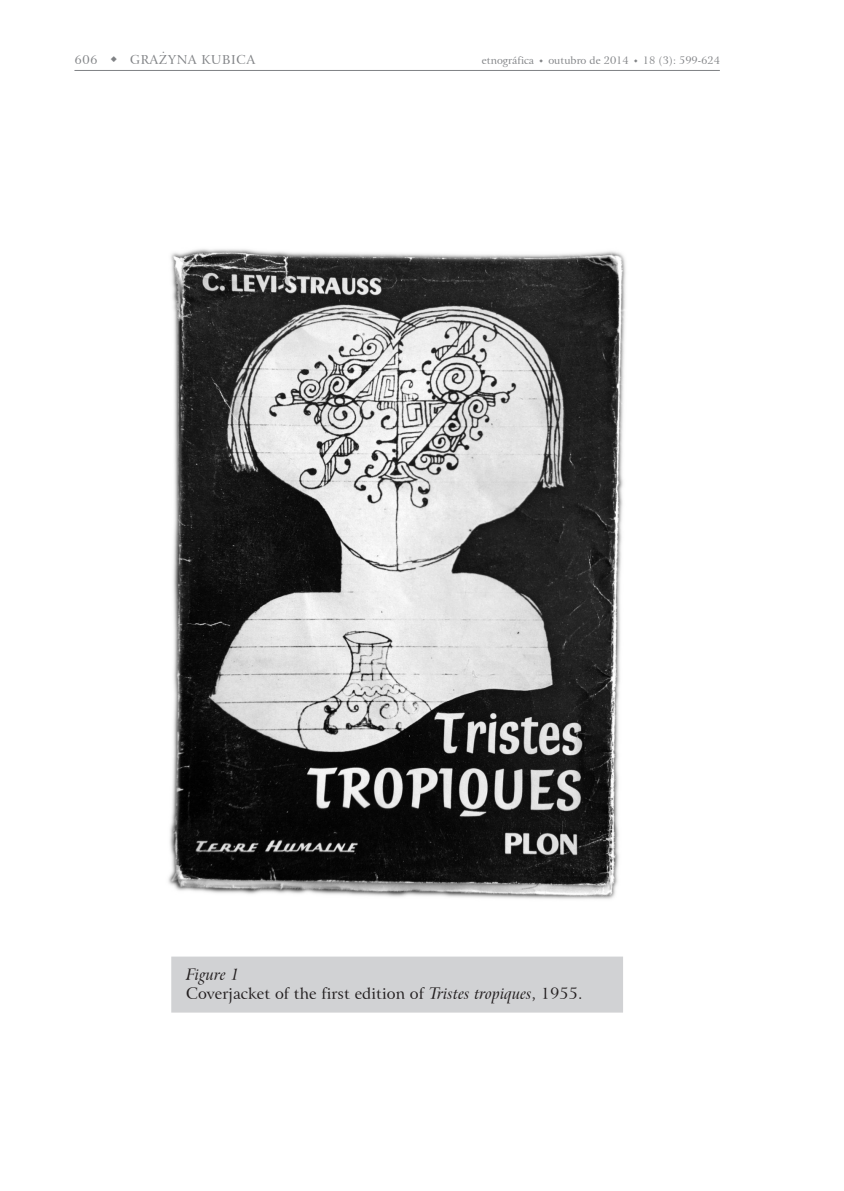
<style>
.page{position:relative;width:844px;height:1191px;background:#fff}
.page>*{position:absolute;margin:0;border:0;box-sizing:border-box;transform-origin:0 0}
.Legendas_2_linhas{font:15.75px/19.2px "Arrus BT";color:#231f20}
.t1{font:12.25px "Arrus BT";letter-spacing:.05em;color:#808285}
.t2{font:10.5px "Arrus BT";color:#808285}
.s1{font-style:italic}
</style>
<div class="page">
<hr style="left:74px;top:70px;width:645px;height:1px;background:#808285">
<img style="left:168px;top:249px;width:458px;height:650px">
<div style="left:171px;top:956px;width:452px;height:56px;background:#d1d2d4"></div>
<p class="t1" style="left:162px;top:41px;width:5px">.</p>
<p class="t1" style="left:74px;top:52px;width:182px">606 ◆ GRAZYNA KUBICA</p>
<p class="t2" style="left:481px;top:54px;width:54px">etnográfica</p>
<p class="t2" style="left:539px;top:54px;width:91px">◆ outubro de 2014</p>
<p class="t2" style="left:633px;top:54px;width:87px">◆ 18 (3): 599-624</p>
<p class="Legendas_2_linhas" style="left:186px;top:964px;width:397px"><span class="s1">Figure 1<br></span>Coverjacket of the first edition of <span class="s1">Tristes tropiques</span>, 1955.</p>
</div>
